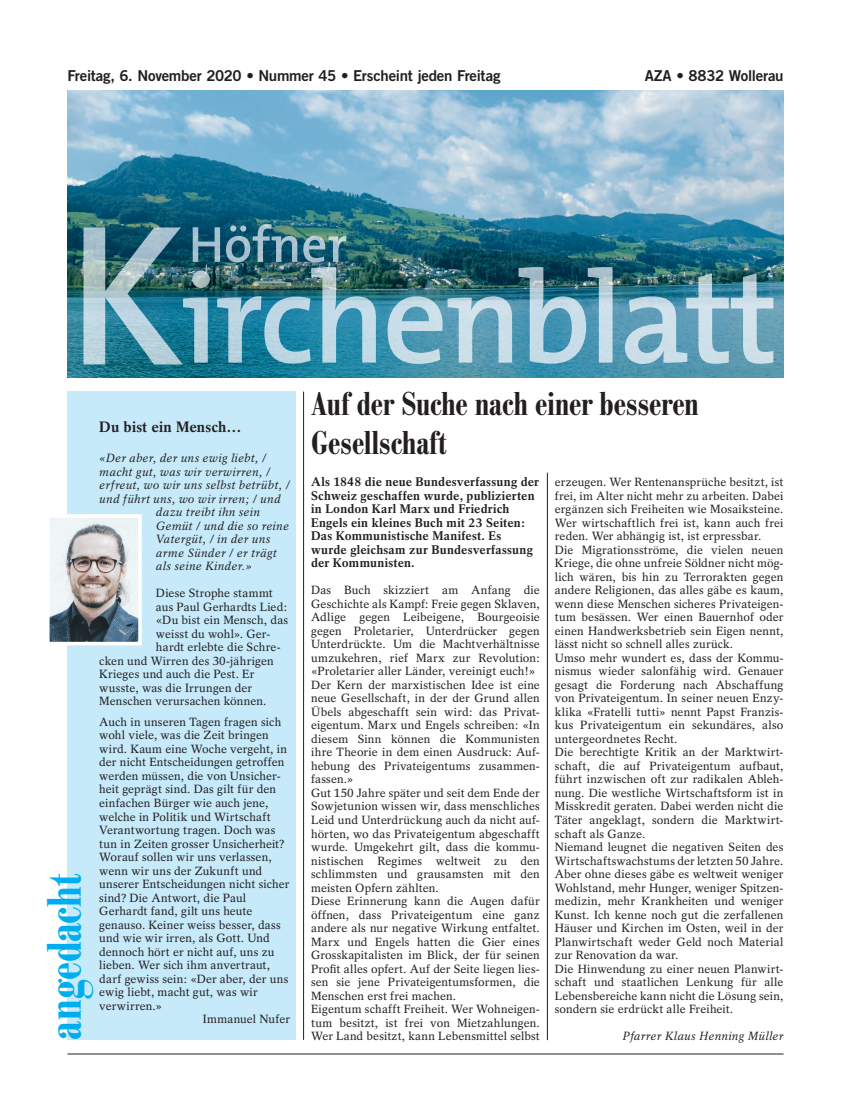
<style>
.page{position:relative;width:851px;height:1117px;background:#fff}
.page>*{position:absolute;margin:0;border:0;box-sizing:border-box;transform-origin:0 0}
.t1{font:500 condensed 47.5px "Bodoni BE";letter-spacing:-.005em;color:#00aeef}
.t2{font:500 condensed 32.5px/39px "Bodoni BE";color:#231f20}
.t3{font:15px "Trade Gothic Bold Two";letter-spacing:-.015em;color:#231f20}
.t4{font:700 15px "Rotation";letter-spacing:.01em;color:#231f20}
.t5{font:700 12.5px/13.5px "Rotation";letter-spacing:.015em;color:#231f20}
.t6{font:11.88px/13.5px "Rotation";letter-spacing:.01em;color:#231f20}
.t7{font:italic 11.88px "Rotation";letter-spacing:.025em;color:#231f20}
</style>
<div class="page">
<div style="left:67px;top:391px;width:229px;height:648px;background:#c6eafa"></div>
<img style="left:50px;top:518px;width:88px;height:123px">
<div style="left:46px;top:514px;width:96px;height:131px;border:3px solid #fff"></div>
<hr style="left:67px;top:1053px;width:716px;height:1px;background:#231f20">
<hr style="left:303px;top:391px;width:1px;height:648px;background:#231f20">
<img style="left:68px;top:90px;width:715px;height:287px">
<img style="left:83px;top:227px;width:100px;height:137px">
<img style="left:183px;top:267px;width:590px;height:97px">
<img style="left:193px;top:224px;width:153px;height:38px">
<hr style="left:547px;top:472px;width:1px;height:567px;background:#231f20">
<p class="t3" style="left:67px;top:66px;width:434px">Freitag, 6. November 2020 • Nummer 45 • Erscheint jeden Freitag</p>
<p class="t3" style="left:644px;top:66px;width:140px">AZA • 8832 Wollerau</p>
<p class="t4" style="left:99px;top:417px;width:144px">Du bist ein Mensch…</p>
<p class="t7" style="left:99px;top:451px;width:169px">«Der aber, der uns ewig liebt, /</p>
<p class="t7" style="left:99px;top:464px;width:173px">macht gut, was wir verwirren, /</p>
<p class="t7" style="left:99px;top:478px;width:192px">erfreut, wo wir uns selbst betrübt, /</p>
<p class="t7" style="left:99px;top:491px;width:183px">und führt uns, wo wir irren; / und</p>
<p class="t7" style="left:156px;top:505px;width:105px">dazu treibt ihn sein</p>
<p class="t7" style="left:156px;top:518px;width:134px">Gemüt / und die so reine</p>
<p class="t7" style="left:156px;top:532px;width:116px">Vatergüt, / in der uns</p>
<p class="t7" style="left:156px;top:545px;width:122px">arme Sünder / er trägt</p>
<p class="t7" style="left:156px;top:559px;width:97px">als seine Kinder.»</p>
<p class="t6" style="left:156px;top:586px;width:118px">Diese Strophe stammt</p>
<p class="t6" style="left:156px;top:599px;width:132px">aus Paul Gerhardts Lied:</p>
<p class="t6" style="left:156px;top:613px;width:134px">«Du bist ein Mensch, das</p>
<p class="t6" style="left:156px;top:626px;width:116px">weisst du wohl». Ger-</p>
<p class="t6" style="left:156px;top:640px;width:126px">hardt erlebte die Schre-</p>
<p class="t6" style="left:99px;top:653px;width:176px">cken und Wirren des 30-jährigen</p>
<p class="t6" style="left:99px;top:667px;width:156px">Krieges und auch die Pest. Er</p>
<p class="t6" style="left:99px;top:681px;width:154px">wusste, was die Irrungen der</p>
<p class="t6" style="left:99px;top:694px;width:169px">Menschen verursachen können.</p>
<p class="t6" style="left:99px;top:715px;width:183px">Auch in unseren Tagen fragen sich</p>
<p class="t6" style="left:99px;top:728px;width:171px">wohl viele, was die Zeit bringen</p>
<p class="t6" style="left:99px;top:742px;width:189px">wird. Kaum eine Woche vergeht, in</p>
<p class="t6" style="left:99px;top:755px;width:186px">der nicht Entscheidungen getroffen</p>
<p class="t6" style="left:99px;top:769px;width:183px">werden müssen, die von Unsicher-</p>
<p class="t6" style="left:99px;top:782px;width:178px">heit geprägt sind. Das gilt für den</p>
<p class="t6" style="left:99px;top:796px;width:171px">einfachen Bürger wie auch jene,</p>
<p class="t6" style="left:99px;top:809px;width:173px">welche in Politik und Wirtschaft</p>
<p class="t6" style="left:99px;top:823px;width:177px">Verantwortung tragen. Doch was</p>
<p class="t6" style="left:99px;top:836px;width:187px">tun in Zeiten grosser Unsicherheit?</p>
<p class="t6" style="left:99px;top:850px;width:174px">Worauf sollen wir uns verlassen,</p>
<p class="t6" style="left:99px;top:863px;width:164px">wenn wir uns der Zukunft und</p>
<p class="t6" style="left:99px;top:877px;width:192px">unserer Entscheidungen nicht sicher</p>
<p class="t6" style="left:99px;top:890px;width:148px">sind? Die Antwort, die Paul</p>
<p class="t6" style="left:99px;top:904px;width:155px">Gerhardt fand, gilt uns heute</p>
<p class="t6" style="left:99px;top:917px;width:183px">genauso. Keiner weiss besser, dass</p>
<p class="t6" style="left:99px;top:931px;width:172px">und wie wir irren, als Gott. Und</p>
<p class="t6" style="left:99px;top:944px;width:177px">dennoch hört er nicht auf, uns zu</p>
<p class="t6" style="left:99px;top:958px;width:172px">lieben. Wer sich ihm anvertraut,</p>
<p class="t6" style="left:99px;top:971px;width:190px">darf gewiss sein: «Der aber, der uns</p>
<p class="t6" style="left:99px;top:985px;width:160px">ewig liebt, macht gut, was wir</p>
<p class="t6" style="left:99px;top:998px;width:64px">verwirren.»</p>
<p class="t6" style="left:203px;top:1012px;width:89px">Immanuel Nufer</p>
<h1 class="t1" style="left:38px;top:1039px;width:167px;rotate:-90deg">angedacht</h1>
<h2 class="t2" style="left:311px;top:385px;width:389px">Auf der Suche nach einer besseren<br>Gesellschaft</h2>
<p class="t5" style="left:311px;top:475px;width:229px">Als 1848 die neue Bundesverfassung der Schweiz geschaffen wurde, publizierten in London Karl Marx und Friedrich Engels ein kleines Buch mit 23 Seiten:<br>Das Kommunistische Manifest. Es wurde gleichsam zur Bundesverfassung der Kommunisten.</p>
<p class="t6" style="left:311px;top:583px;width:230px">Das Buch skizziert am Anfang die Geschichte als Kampf: Freie gegen Sklaven, Adlige gegen Leibeigene, Bourgeoisie gegen Proletarier, Unterdrücker gegen Unterdrückte. Um die Machtverhältnisse umzukehren, rief Marx zur Revolution: «Proletarier aller Länder, vereinigt euch!» Der Kern der marxistischen Idee ist eine neue Gesellschaft, in der der Grund allen Übels abgeschafft sein wird: das Privat&shy;eigentum. Marx und Engels schreiben: «In diesem Sinn können die Kommunisten ihre Theorie in dem einen Ausdruck: Auf&shy;hebung des Privateigentums zusammen&shy;fassen.»<br>Gut 150 Jahre später und seit dem Ende der Sowjetunion wissen wir, dass menschliches Leid und Unterdrückung auch da nicht auf&shy;hörten, wo das Privateigentum abgeschafft wurde. Umgekehrt gilt, dass die kommu&shy;nistischen Regimes weltweit zu den schlimmsten und grausamsten mit den meisten Opfern zählten.<br>Diese Erinnerung kann die Augen dafür öffnen, dass Privateigentum eine ganz andere als nur negative Wirkung entfaltet.<br>Marx und Engels hatten die Gier eines Grosskapitalisten im Blick, der für seinen Profit alles opfert. Auf der Seite liegen lies&shy;sen sie jene Privateigentumsformen, die Menschen erst frei machen.<br>Eigentum schafft Freiheit. Wer Wohneigen&shy;tum besitzt, ist frei von Mietzahlungen.<br>Wer Land besitzt, kann Lebensmittel selbst</p>
<p class="t6" style="left:554px;top:475px;width:230px">erzeugen. Wer Rentenansprüche besitzt, ist frei, im Alter nicht mehr zu arbeiten. Dabei ergänzen sich Freiheiten wie Mosaiksteine.<br>Wer wirtschaftlich frei ist, kann auch frei reden. Wer abhängig ist, ist erpressbar.<br>Die Migrationsströme, die vielen neuen Kriege, die ohne unfreie Söldner nicht mög&shy;lich wären, bis hin zu Terrorakten gegen andere Religionen, das alles gäbe es kaum, wenn diese Menschen sicheres Privateigen&shy;tum besässen. Wer einen Bauernhof oder einen Handwerksbetrieb sein Eigen nennt, lässt nicht so schnell alles zurück.<br>Umso mehr wundert es, dass der Kommu&shy;nismus wieder salonfähig wird. Genauer gesagt die Forderung nach Abschaffung von Privateigentum. In seiner neuen Enzy&shy;klika «Fratelli tutti» nennt Papst Franzis&shy;kus Privateigentum ein sekundäres, also untergeordnetes Recht.<br>Die berechtigte Kritik an der Marktwirt&shy;schaft, die auf Privateigentum aufbaut, führt inzwischen oft zur radikalen Ableh&shy;nung. Die westliche Wirtschaftsform ist in Misskredit geraten. Dabei werden nicht die Täter angeklagt, sondern die Marktwirt&shy;schaft als Ganze.<br>Niemand leugnet die negativen Seiten des Wirtschaftswachstums der letzten 50 Jahre.<br>Aber ohne dieses gäbe es weltweit weniger Wohlstand, mehr Hunger, weniger Spitzen&shy;medizin, mehr Krankheiten und weniger Kunst. Ich kenne noch gut die zerfallenen Häuser und Kirchen im Osten, weil in der Planwirtschaft weder Geld noch Material zur Renovation da war.<br>Die Hinwendung zu einer neuen Planwirt&shy;schaft und staatlichen Lenkung für alle Lebensbereiche kann nicht die Lösung sein, sondern sie erdrückt alle Freiheit.</p>
<p class="t7" style="left:622px;top:1029px;width:162px">Pfarrer Klaus Henning Müller</p>
</div>
